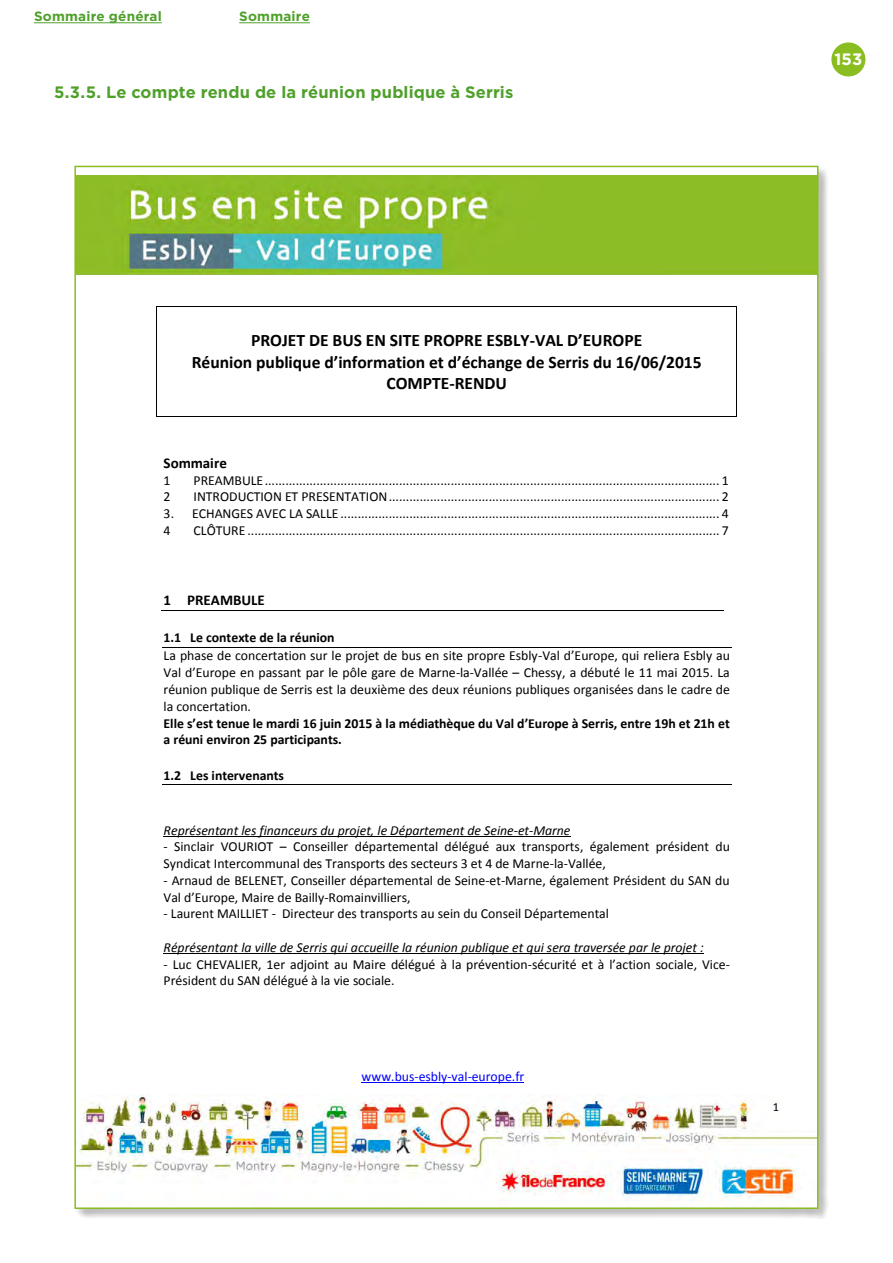
<style>
.page{position:relative;width:893px;height:1263px;background:#fff}
.page>*{position:absolute;margin:0;border:0;box-sizing:border-box;transform-origin:0 0}
.t1{font:700 17.55px/21.3px "Calibri";color:#000;text-align:center}
.t2{font:700 16.5px "Gotham";letter-spacing:.005em;color:#4fa02b}
.t3{font:700 16.5px "Gotham";color:#fff}
.t4{font:700 15px "Calibri";color:#000}
.t5{font:13.8px/16.8px "Calibri";color:#000}
.t6{font:700 13.8px/16.8px "Calibri";color:#000}
.t7{font:italic 13.8px "Calibri";color:#000}
.t8{font:13.8px "Calibri";color:#00f}
.t9{font:700 13.5px "Gotham";letter-spacing:.015em;color:#4fa02b}
.t10{font:12.45px "Calibri";color:#000}
</style>
<div class="page">
<div style="left:831px;top:42px;width:34px;height:34px;background:#89bd20;border-radius:50%"></div>
<hr style="left:34px;top:22px;width:128px;height:1px;background:#4fa02b">
<hr style="left:239px;top:22px;width:71px;height:1px;background:#4fa02b">
<div style="left:76px;top:167px;width:752px;height:1052px;background:#000;opacity:.25"></div>
<div style="left:75px;top:166px;width:743px;height:1042px;background:#fff"></div>
<img style="left:77px;top:1095px;width:738px;height:106px">
<hr style="left:362px;top:1082px;width:162px;height:1px;background:#00f">
<img style="left:77px;top:176px;width:738px;height:99px">
<hr style="left:157px;top:306px;width:580px;height:1px;background:#000">
<hr style="left:157px;top:416px;width:580px;height:1px;background:#000">
<svg style="left:156px;top:306px;width:1px;height:111px"></svg>
<hr style="left:162px;top:610px;width:562px;height:1px;background:#000">
<hr style="left:162px;top:647px;width:570px;height:1px;background:#000">
<hr style="left:162px;top:784px;width:570px;height:1px;background:#000">
<hr style="left:164px;top:836px;width:407px;height:1px;background:#000">
<hr style="left:164px;top:953px;width:540px;height:1px;background:#000">
<p class="t9" style="left:34px;top:8px;width:129px">Sommaire général</p>
<p class="t9" style="left:239px;top:8px;width:72px">Sommaire</p>
<p class="t2" style="left:54px;top:82px;width:461px">5.3.5. Le compte rendu de la réunion publique à Serris</p>
<p class="t3" style="left:835px;top:48px;width:29px">153</p>
<p class="t1" style="left:192px;top:330px;width:511px">PROJET DE BUS EN SITE PROPRE ESBLY-VAL D’EUROPE<br>Réunion publique d’information et d’échange de Serris du 16/06/2015<br>COMPTE-RENDU</p>
<p class="t4" style="left:164px;top:453px;width:65px">Sommaire</p>
<p class="t5" style="left:164px;top:472px;width:8px">1</p>
<p class="t5" style="left:194px;top:472px;width:537px">PREAMBULE.................................................................................................................................... 1</p>
<p class="t5" style="left:164px;top:488px;width:8px">2</p>
<p class="t5" style="left:194px;top:488px;width:537px">INTRODUCTION ET PRESENTATION................................................................................................ 2</p>
<p class="t5" style="left:164px;top:505px;width:567px">3. ECHANGES AVEC LA SALLE .............................................................................................................. 4<br>4</p>
<p class="t5" style="left:194px;top:522px;width:537px">CLÔTURE ......................................................................................................................................... 7</p>
<p class="t4" style="left:164px;top:590px;width:103px">1 PREAMBULE</p>
<p class="t6" style="left:164px;top:629px;width:173px">1.1 Le contexte de la réunion</p>
<p class="t5" style="left:164px;top:647px;width:568px;text-align:justify">La phase de concertation sur le projet de bus en site propre Esbly-Val d’Europe, qui reliera Esbly au Val d’Europe en passant par le pôle gare de Marne-la-Vallée – Chessy, a débuté le 11 mai 2015. La réunion publique de Serris est la deuxième des deux réunions publiques organisées dans le cadre de la concertation.</p>
<p class="t6" style="left:164px;top:715px;width:568px">Elle s’est tenue le mardi 16 juin 2015 à la médiathèque du Val d’Europe à Serris, entre 19h et 21h et a réuni environ 25 participants.</p>
<p class="t6" style="left:164px;top:767px;width:122px">1.2 Les intervenants</p>
<p class="t7" style="left:164px;top:820px;width:408px">Représentant les financeurs du projet, le Département de Seine-et-Marne</p>
<p class="t5" style="left:164px;top:838px;width:568px">- Sinclair VOURIOT – Conseiller départemental délégué aux transports, également président du<br>Syndicat Intercommunal des Transports des secteurs 3 et 4 de Marne-la-Vallée,</p>
<p class="t5" style="left:164px;top:872px;width:568px">- Arnaud de BELENET, Conseiller départemental de Seine-et-Marne, également Président du SAN du<br>Val d’Europe, Maire de Bailly-Romainvilliers,</p>
<p class="t5" style="left:164px;top:905px;width:447px">- Laurent MAILLIET - Directeur des transports au sein du Conseil Départemental</p>
<p class="t7" style="left:164px;top:938px;width:542px">Réprésentant la ville de Serris qui accueille la réunion publique et qui sera traversée par le projet :</p>
<p class="t5" style="left:164px;top:956px;width:568px">- Luc CHEVALIER, 1er adjoint au Maire délégué à la prévention-sécurité et à l’action sociale, Vice-<br>Président du SAN délégué à la vie sociale.</p>
<p class="t8" style="left:362px;top:1067px;width:164px">www.bus-esbly-val-europe.fr</p>
<p class="t10" style="left:773px;top:1099px;width:8px">1</p>
</div>
